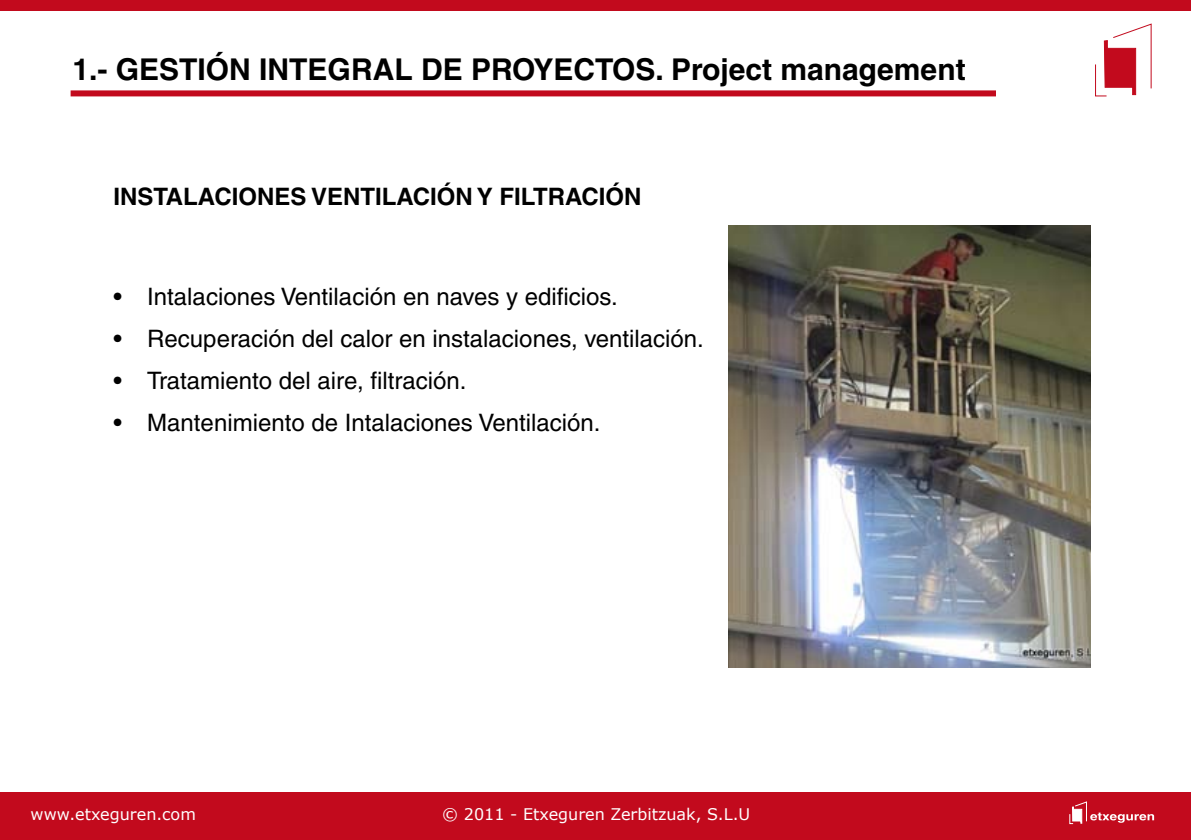
<style>
.page{position:relative;width:1191px;height:840px;background:#fff}
.page>*{position:absolute;margin:0;border:0;box-sizing:border-box;transform-origin:0 0}
.t1{font:700 30px "Helvetica LT";color:#000}
.t2{font:24px "Helvetica LT";color:#000}
.t3{font:700 24px "Helvetica LT";color:#000}
.t4{font:16px "Verdana";color:#fff}
</style>
<div class="page">
<div style="left:71px;top:90px;width:925px;height:6px;background:#c20a1d"></div>
<div style="left:0;top:792px;width:1191px;height:47px;background:#c20a1d"></div>
<div style="left:0;top:0;width:1191px;height:10px;background:#c20a1d"></div>
<svg style="left:1069px;top:801px;width:85px;height:22px"></svg>
<svg style="left:1095px;top:24px;width:56px;height:72px"></svg>
<img style="left:729px;top:225px;width:361px;height:442px">
<p class="t1" style="left:72px;top:51px;width:894px">1.- GESTIÓN INTEGRAL DE PROYECTOS. Project management</p>
<p class="t3" style="left:113px;top:182px;width:530px">INSTALACIONES VENTILACIÓN Y FILTRACIÓN</p>
<p class="t2" style="left:113px;top:282px;width:506px">• Intalaciones Ventilación en naves y edificios.</p>
<p class="t2" style="left:113px;top:324px;width:592px">• Recuperación del calor en instalaciones, ventilación.</p>
<p class="t2" style="left:113px;top:366px;width:354px">• Tratamiento del aire, filtración.</p>
<p class="t2" style="left:113px;top:408px;width:488px">• Mantenimiento de Intalaciones Ventilación.</p>
<p class="t4" style="left:31px;top:803px;width:167px">www.etxeguren.com</p>
<p class="t4" style="left:442px;top:803px;width:309px">© 2011 - Etxeguren Zerbitzuak, S.L.U</p>
</div>
